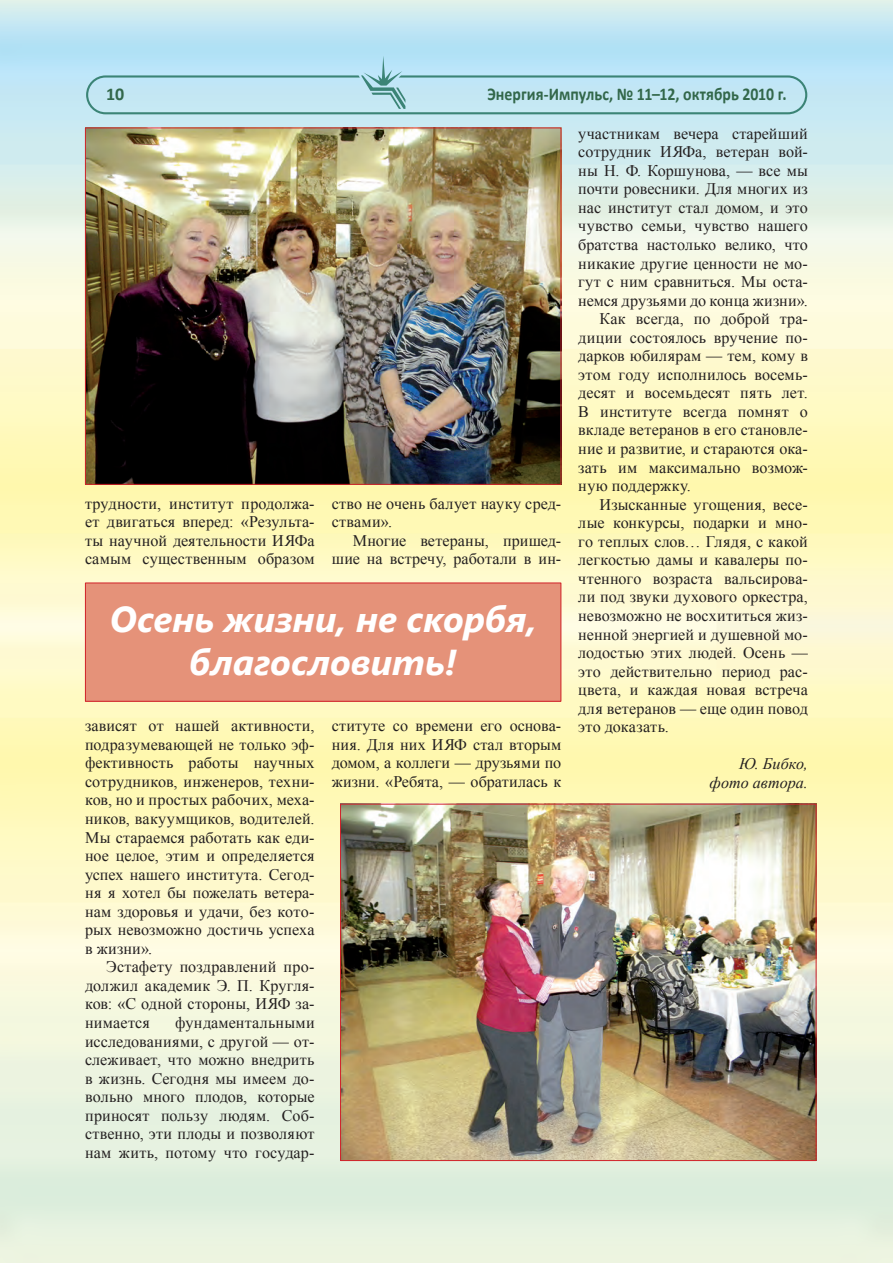
<style>
.page{position:relative;width:893px;height:1263px;background:#fff}
.page>*{position:absolute;margin:0;border:0;box-sizing:border-box;transform-origin:0 0}
.Обычный{font:italic 700 36px/43.2px "Segoe UI";color:#fff;text-align:center}
.Колонтитул-колонцифр{font:700 18px "Calibri";color:#32674a;scale:.88 1}
.Колонтитул-колонцифр-2{font:700 18px "Calibri";color:#32674a}
.Основной_11{font:16.2px/18.6px "Times New Roman";letter-spacing:.005em;color:#231f20;text-align:justify}
.Основной_11-2{font:italic 16.2px "Times New Roman";color:#231f20}
</style>
<div class="page">
<img style="left:0;top:0;width:893px;height:1263px">
<svg style="left:86px;top:56px;width:721px;height:58px;background:#b4deec"></svg>
<img style="left:87px;top:130px;width:472px;height:353px">
<div style="left:85px;top:583px;width:476px;height:118px;background:#e59279"></div>
<div style="left:85px;top:583px;width:476px;height:119px;border:1px solid #d1232a"></div>
<img style="left:342px;top:806px;width:472px;height:353px">
<p class="Колонтитул-колонцифр-2" style="left:106px;top:83px;width:19px">10</p>
<p class="Колонтитул-колонцифр" style="left:487px;top:83px;width:341px">Энергия-Импульс, № 11–12, октябрь 2010 г.</p>
<p class="Основной_11" style="left:85px;top:494px;width:231px">трудности, институт продолжа‑ ет двигаться вперед: «Результа‑ ты научной деятельности ИЯФа самым существенным образом</p>
<p class="Основной_11" style="left:332px;top:494px;width:231px">ство не очень балует науку сред‑ ствами».</p>
<p class="Основной_11" style="left:332px;top:531px;width:231px;text-align:right">Многие ветераны, пришед‑ шие на встречу, работали в ин‑</p>
<p class="Обычный" style="left:110px;top:595px;width:428px">Осень жизни, не скорбя, благословить!</p>
<p class="Основной_11" style="left:85px;top:716px;width:231px">зависят от нашей активности, подразумевающей не только эф‑ фективность работы научных сотрудников, инженеров, техни‑ ков, но и простых рабочих, меха‑ ников, вакуумщиков, водителей.<br>Мы стараемся работать как еди‑ ное целое, этим и определяется успех нашего института. Сегод‑ ня я хотел бы пожелать ветера‑ нам здоровья и удачи, без кото‑ рых невозможно достичь успеха в жизни».</p>
<p class="Основной_11" style="left:85px;top:957px;width:231px;text-indent:21px">Эстафету поздравлений про‑ должил академик Э. П. Кругля‑ ков: «С одной стороны, ИЯФ за‑ нимается</p>
<p class="Основной_11" style="left:85px;top:1013px;width:231px;text-indent:90px">фундаментальными исследованиями, с другой — от‑ слеживает, что можно внедрить в жизнь. Сегодня мы имеем до‑ вольно много плодов, которые приносят пользу людям. Соб‑ ственно, эти плоды и позволяют нам жить, потому что государ‑</p>
<p class="Основной_11" style="left:332px;top:716px;width:231px">ституте со времени его основа‑ ния. Для них ИЯФ стал вторым домом, а коллеги — друзьями по жизни. «Ребята, — обратилась к</p>
<p class="Основной_11" style="left:578px;top:124px;width:231px">участникам вечера старейший сотрудник ИЯФа, ветеран вой‑ ны Н. Ф. Коршунова, — все мы почти ровесники. Для многих из нас институт стал домом, и это чувство семьи, чувство нашего братства настолько велико, что никакие другие ценности не мо‑ гут с ним сравниться. Мы оста‑ немся друзьями до конца жизни».</p>
<p class="Основной_11" style="left:578px;top:309px;width:231px;text-indent:21px">Как всегда, по доброй тра‑ диции состоялось вручение по‑ дарков юбилярам — тем, кому в этом году исполнилось восемь‑ десят и восемьдесят пять лет.<br>В институте всегда помнят о вкладе ветеранов в его становле‑ ние и развитие, и стараются ока‑ зать им максимально возмож‑ ную поддержку.</p>
<p class="Основной_11" style="left:578px;top:495px;width:231px;text-indent:21px">Изысканные угощения, весе‑ лые конкурсы, подарки и мно‑ го теплых слов… Глядя, с какой легкостью дамы и кавалеры по‑ чтенного возраста вальсирова‑ ли под звуки духового оркестра, невозможно не восхититься жиз‑ ненной энергией и душевной мо‑ лодостью этих людей. Осень — это действительно период рас‑ цвета, и каждая новая встреча для ветеранов — еще один повод это доказать.</p>
<p class="Основной_11-2" style="left:739px;top:753px;width:70px">Ю. Бибко,</p>
<p class="Основной_11-2" style="left:709px;top:771px;width:100px">фото автора.</p>
</div>
